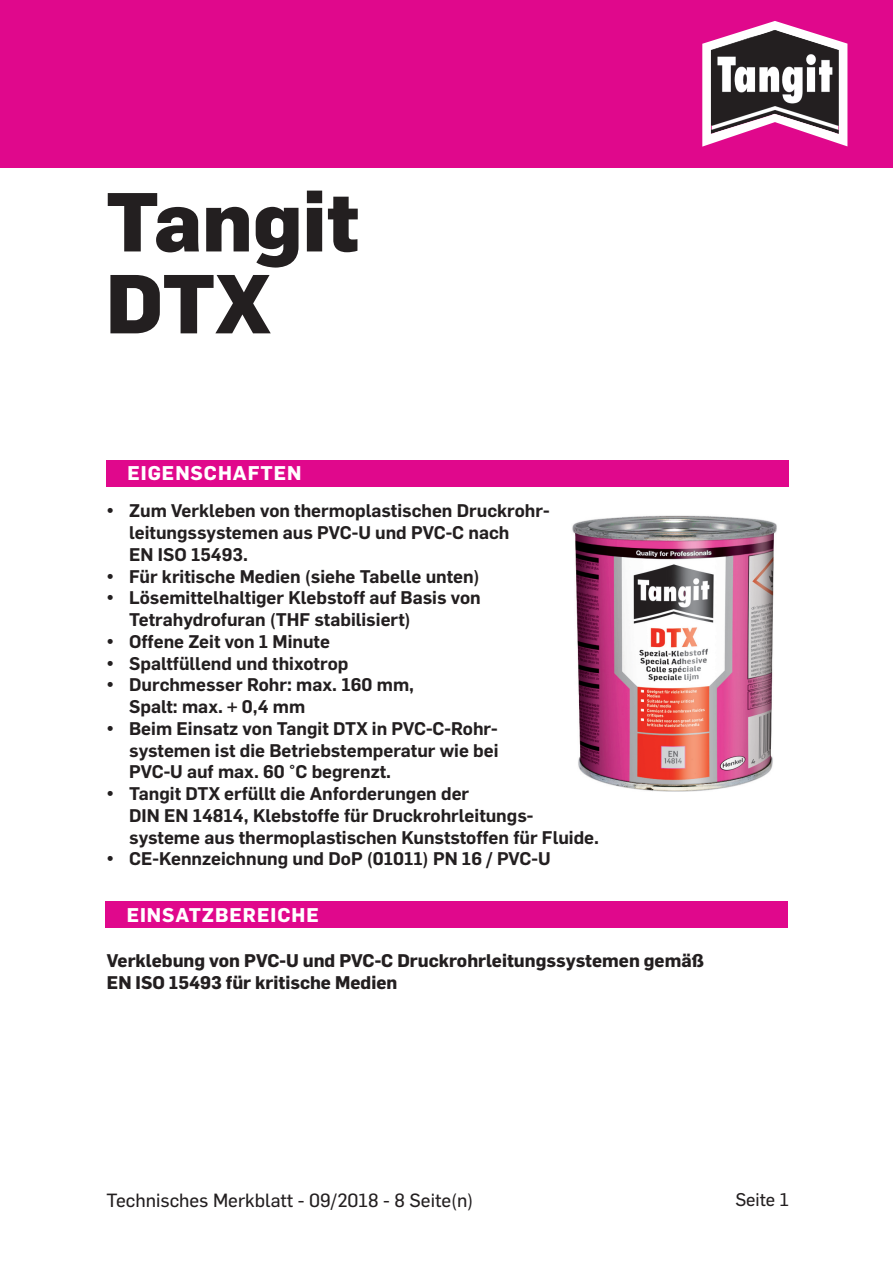
<style>
.page{position:relative;width:893px;height:1263px;background:#fff}
.page>*{position:absolute;margin:0;border:0;box-sizing:border-box;transform-origin:0 0}
.t1{font:800 81.9px/81.9px "Flama";color:#231f20}
.t2{font:700 19.5px "Flama";letter-spacing:.05em;color:#fff}
.t3{font:18.75px "Flama Basic";color:#231f20}
.t4{font:600 18px/21.8px "Flama";color:#231f20}
.t5{font:700 18px/21.8px "Flama";color:#231f20}
.t6{font:18px "Flama Basic";color:#231f20}
</style>
<div class="page">
<img style="left:557px;top:486px;width:232px;height:306px">
<div style="left:0;top:0;width:893px;height:167px;background:#e0088c"></div>
<div style="left:106px;top:460px;width:683px;height:26px;background:#e0088c"></div>
<svg style="left:702px;top:21px;width:145px;height:126px"></svg>
<img style="left:711px;top:30px;width:128px;height:104px">
<img style="left:712px;top:30px;width:126px;height:103px">
<div style="left:105px;top:902px;width:683px;height:26px;background:#e0088c"></div>
<h1 class="t1" style="left:106px;top:188px;width:255px">Tangit<br>DTX</h1>
<p class="t2" style="left:128px;top:466px;width:176px">EIGENSCHAFTEN</p>
<p class="t4" style="left:129px;top:501px;width:422px;text-indent:-23px">• Zum Verkleben von thermoplastischen Druckrohr&shy;leitungssystemen aus PVC-U und PVC-C nach<br>EN ISO 15493.</p>
<p class="t4" style="left:107px;top:567px;width:375px">• Für kritische Medien (siehe Tabelle unten)</p>
<p class="t4" style="left:129px;top:588px;width:353px;text-indent:-23px">• Lösemittelhaltiger Klebstoff auf Basis von<br>Tetrahydrofuran (THF stabilisiert)</p>
<p class="t4" style="left:107px;top:632px;width:225px">• Offene Zeit von 1 Minute</p>
<p class="t4" style="left:107px;top:654px;width:243px">• Spaltfüllend und thixotrop</p>
<p class="t4" style="left:129px;top:675px;width:287px;text-indent:-23px">• Durchmesser Rohr: max. 160 mm,<br>Spalt: max. + 0,4 mm</p>
<p class="t4" style="left:129px;top:719px;width:371px;text-align:justify;text-indent:-23px">• Beim Einsatz von Tangit DTX in PVC-C-Rohr&shy;systemen ist die Betriebstemperatur wie bei PVC-U auf max. 60 °C begrenzt.</p>
<p class="t4" style="left:129px;top:784px;width:471px;text-indent:-23px">• Tangit DTX erfüllt die Anforderungen der<br>DIN EN 14814, Klebstoffe für Druckrohrleitungs&shy;systeme aus thermoplastischen Kunststoffen für Fluide.</p>
<p class="t4" style="left:107px;top:849px;width:446px">• CE-Kennzeichnung und DoP (01011) PN 16 / PVC-U</p>
<p class="t2" style="left:127px;top:908px;width:194px">EINSATZBEREICHE</p>
<p class="t5" style="left:107px;top:951px;width:599px">Verklebung von PVC-U und PVC-C Druckrohrleitungssystemen gemäß<br>EN ISO 15493 für kritische Medien</p>
<p class="t3" style="left:107px;top:1193px;width:368px">Technisches Merkblatt - 09/2018 - 8 Seite(n)</p>
<p class="t6" style="left:735px;top:1193px;width:55px">Seite 1</p>
</div>
